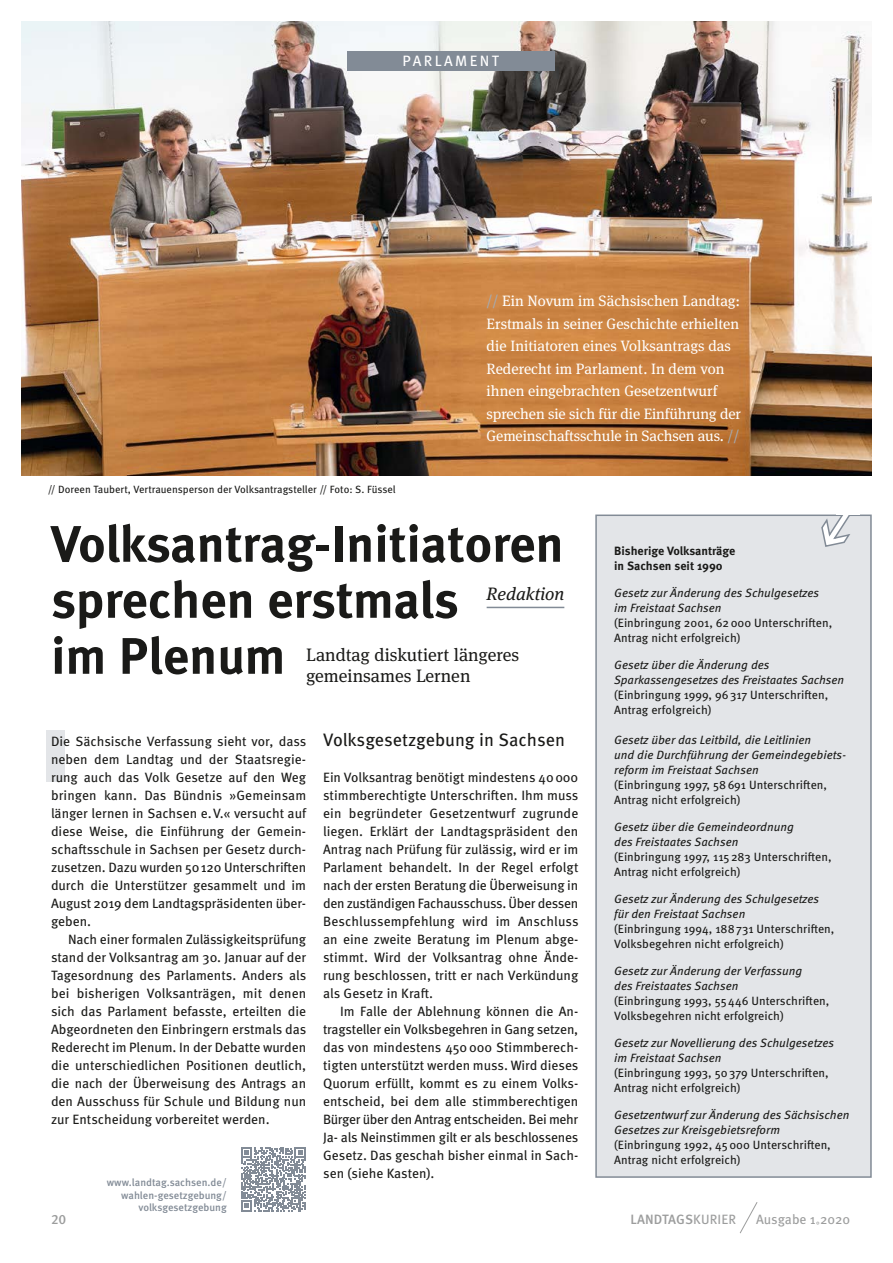
<style>
.page{position:relative;width:893px;height:1263px;background:#fff}
.page>*{position:absolute;margin:0;border:0;box-sizing:border-box;transform-origin:0 0}
.t1{font:700 51.3px/55.9px "Meta Pro";letter-spacing:-.01em;color:#1a1a18}
.t2{font:18px/21px "Meta Serif Pro";color:#1a1a18}
.t3{font:18px "Meta Pro";color:#1a1a18}
.t4{font:italic 18px "Meta Serif Pro";color:#1a1a18}
.t5{font:15px/22.5px "Meta Serif Pro";color:#fff}
.t6{font:15px "Meta Pro";letter-spacing:.16em;color:#fff}
.t7{font:13.5px/18px "Meta Pro";color:#1a1a18;text-align:justify}
.t8{font:500 13.5px "Meta Pro";letter-spacing:.005em;color:#9c9d9d}
.t9{font:13.5px "Meta Pro";color:#9c9d9d}
.t10{font:12px/15px "Meta Pro";color:#1a1a18}
.t11{font:italic 12px/15px "Meta Pro";color:#1a1a18}
.t12{font:700 12px/15px "Meta Pro";color:#1a1a18}
.t13{font:10.5px "Meta Pro";color:#1a1a18}
.t14{font:500 10.5px/12.6px "Meta Pro";color:#828b96;text-align:right}
.s1{color:#a4abb3}
.s2{font-weight:400}
</style>
<div class="page">
<div style="left:595px;top:514px;width:277px;height:664px;background:#e3e5e8;border:2px solid #828b96"></div>
<div style="left:47px;top:731px;width:18px;height:51px;background:#e3e5e8"></div>
<img style="left:21px;top:21px;width:851px;height:455px">
<hr style="left:487px;top:607px;width:77px;height:1px;background:#828b96">
<svg style="left:820px;top:514px;width:32px;height:33px"></svg>
<svg style="left:241px;top:1147px;width:65px;height:64px"></svg>
<svg style="left:739px;top:1202px;width:19px;height:32px"></svg>
<div style="left:347px;top:51px;width:207px;height:20px;background:#828b96"></div>
<p class="t6" style="left:403px;top:49px;width:98px">PARLAMENT</p>
<p class="t13" style="left:48px;top:481px;width:349px">// Doreen Taubert, Vertrauensperson der Volksantragsteller // Foto: S. Füssel</p>
<p class="t5" style="left:487px;top:289px;width:256px"><span class="s1">//</span> Ein Novum im Sächsischen Landtag:<br>Erstmals in seiner Geschichte erhielten die Initiatoren eines Volksantrags das Rederecht im Parlament. In dem von ihnen eingebrachten Gesetzentwurf sprechen sie sich für die Einführung der Gemeinschaftsschule in Sachsen aus. <span class="s1">//</span></p>
<h1 class="t1" style="left:51px;top:513px;width:514px">Volksantrag-Initiatoren sprechen erstmals<br>im Plenum</h1>
<p class="t12" style="left:614px;top:543px;width:123px">Bisherige Volksanträge in Sachsen seit 1990</p>
<p class="t11" style="left:614px;top:585px;width:206px">Gesetz zur Änderung des Schulgesetzes im Freistaat Sachsen</p>
<p class="t10" style="left:614px;top:615px;width:220px">(Einbringung 2001, 62000 Unterschriften,<br>Antrag nicht erfolgreich)</p>
<p class="t11" style="left:614px;top:657px;width:232px">Gesetz über die Änderung des<br>Sparkassengesetzes des Freistaates Sachsen</p>
<p class="t10" style="left:614px;top:687px;width:216px">(Einbringung 1999, 96317 Unterschriften,<br>Antrag erfolgreich)</p>
<p class="t11" style="left:614px;top:732px;width:233px">Gesetz über das Leitbild, die Leitlinien<br>und die Durchführung der Gemeindegebiets&shy;reform im Freistaat Sachsen</p>
<p class="t10" style="left:614px;top:777px;width:214px">(Einbringung 1997, 58691 Unterschriften,<br>Antrag nicht erfolgreich)</p>
<p class="t11" style="left:614px;top:819px;width:181px">Gesetz über die Gemeindeordnung des Freistaates Sachsen</p>
<p class="t10" style="left:614px;top:849px;width:219px">(Einbringung 1997, 115283 Unterschriften,<br>Antrag nicht erfolgreich)</p>
<p class="t11" style="left:614px;top:891px;width:206px">Gesetz zur Änderung des Schulgesetzes für den Freistaat Sachsen</p>
<p class="t10" style="left:614px;top:921px;width:222px">(Einbringung 1994, 188731 Unterschriften,<br>Volksbegehren nicht erfolgreich)</p>
<p class="t11" style="left:614px;top:963px;width:190px">Gesetz zur Änderung der Verfassung des Freistaates Sachsen</p>
<p class="t10" style="left:614px;top:993px;width:217px">(Einbringung 1993, 55446 Unterschriften,<br>Volksbegehren nicht erfolgreich)</p>
<p class="t11" style="left:614px;top:1035px;width:221px">Gesetz zur Novellierung des Schulgesetzes im Freistaat Sachsen</p>
<p class="t10" style="left:614px;top:1065px;width:216px">(Einbringung 1993, 50379 Unterschriften,<br>Antrag nicht erfolgreich)</p>
<p class="t11" style="left:614px;top:1107px;width:237px">Gesetzentwurf zur Änderung des Sächsischen<br>Gesetzes zur Kreisgebietsreform</p>
<p class="t10" style="left:614px;top:1137px;width:218px">(Einbringung 1992, 45000 Unterschriften,<br>Antrag nicht erfolgreich)</p>
<h2 class="t4" style="left:487px;top:581px;width:79px">Redaktion</h2>
<h2 class="t2" style="left:306px;top:643px;width:215px">Landtag diskutiert längeres gemeinsames Lernen</h2>
<h2 class="t3" style="left:323px;top:726px;width:243px">Volksgesetzgebung in Sachsen</h2>
<p class="t7" style="left:323px;top:767px;width:257px">Ein Volksantrag benötigt mindestens 40000 stimmberechtigte Unterschriften. Ihm muss ein begründeter Gesetzentwurf zugrunde liegen. Erklärt der Landtagspräsident den Antrag nach Prüfung für zulässig, wird er im Parlament behandelt. In der Regel erfolgt nach der ersten Beratung die Überweisung in den zuständigen Fachausschuss. Über dessen Beschlussempfehlung wird im Anschluss an eine zweite Beratung im Plenum abge&shy;stimmt. Wird der Volksantrag ohne Ände&shy;rung beschlossen, tritt er nach Verkündung als Gesetz in Kraft.</p>
<p class="t7" style="left:323px;top:1001px;width:257px;text-indent:17px">Im Falle der Ablehnung können die An&shy;tragsteller ein Volksbegehren in Gang setzen, das von mindestens 450000 Stimmberech&shy;tigten unterstützt werden muss. Wird dieses Quorum erfüllt, kommt es zu einem Volks&shy;entscheid, bei dem alle stimmberechtigen Bürger über den Antrag entscheiden. Bei mehr Ja- als Neinstimmen gilt er als beschlossenes Gesetz. Das geschah bisher einmal in Sach&shy;sen (siehe Kasten).</p>
<p class="t7" style="left:51px;top:731px;width:257px;text-align:left">Die Sächsische Verfassung sieht vor, dass neben dem Landtag und der Staatsregie&shy;rung auch das Volk Gesetze auf den Weg bringen kann. Das Bündnis »Gemeinsam länger lernen in Sachsen e.V.« versucht auf diese Weise, die Einführung der Gemein&shy;schaftsschule in Sachsen per Gesetz durch&shy;zusetzen. Dazu wurden 50120 Unterschriften durch die Unterstützer gesammelt und im August 2019 dem Landtagspräsidenten über&shy;geben.</p>
<p class="t7" style="left:51px;top:929px;width:257px;text-indent:17px">Nach einer formalen Zulässigkeitsprüfung stand der Volksantrag am 30. Januar auf der Tagesordnung des Parlaments. Anders als bei bisherigen Volksanträgen, mit denen sich das Parlament befasste, erteilten die Abgeordneten den Einbringern erstmals das Rederecht im Plenum. In der Debatte wurden die unterschiedlichen Positionen deutlich, die nach der Überweisung des Antrags an den Ausschuss für Schule und Bildung nun zur Entscheidung vorbereitet werden.</p>
<p class="t14" style="left:107px;top:1175px;width:121px">www.landtag.sachsen.de/ wahlen-gesetzgebung/ volksgesetzgebung</p>
<p class="t8" style="left:51px;top:1209px;width:17px">20</p>
<p class="t8" style="left:630px;top:1209px;width:107px">LANDTAGS<span class="s2">KURIER</span></p>
<p class="t9" style="left:756px;top:1209px;width:96px">Ausgabe 1 2020</p>
<p class="t9" style="left:816px;top:1217px;width:6px">˚</p>
</div>
